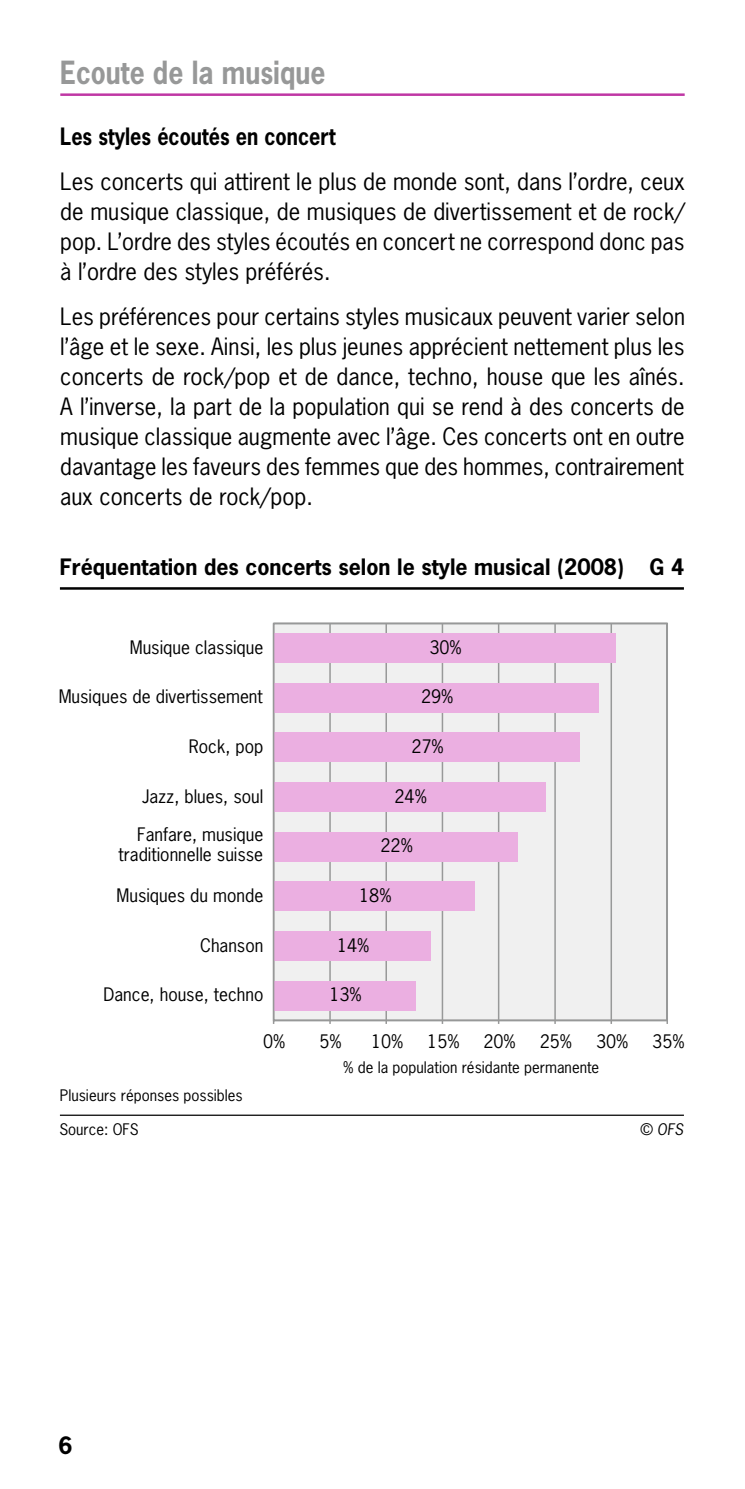
<style>
.page{position:relative;width:745px;height:1489px;background:#fff}
.page>*{position:absolute;margin:0;border:0;box-sizing:border-box;transform-origin:0 0}
.t1{font:700 30px "News Gothic Std";color:#979898;scale:.88 1}
.t2{font:22.5px/30px "News Gothic Std";color:#000;text-align:justify}
.t3{font:700 22.5px "News Gothic Std";color:#000;scale:.88 1}
.t4{font:700 22.5px "News Gothic Std";color:#000}
.t5{font:700 21.25px "News Gothic Std";color:#000}
.t6{font:17.5px/19.8px "News Gothic Std";color:#000;text-align:right}
.t7{font:15px "News Gothic Std";color:#000}
.t8{font:italic 15px "News Gothic Std";color:#000}
.s1{font-style:normal}
</style>
<div class="page">
<hr style="left:60px;top:93px;width:624px;height:3px;background:#bf37a4">
<hr style="left:60px;top:587px;width:623px;height:2px;background:#000">
<hr style="left:60px;top:1114px;width:623px;height:1px;background:#000">
<div style="left:272px;top:622px;width:396px;height:402px;background:#f0f0f0"></div>
<hr style="left:329px;top:623px;width:1px;height:397px;background:#989999">
<hr style="left:385px;top:623px;width:2px;height:397px;background:#989999">
<hr style="left:441px;top:623px;width:2px;height:397px;background:#989999">
<hr style="left:497px;top:623px;width:2px;height:397px;background:#989999">
<hr style="left:554px;top:623px;width:1px;height:397px;background:#989999">
<hr style="left:610px;top:623px;width:1px;height:397px;background:#989999">
<div style="left:273px;top:633px;width:342px;height:30px;background:#ebafe1"></div>
<div style="left:273px;top:683px;width:325px;height:29px;background:#ebafe1"></div>
<div style="left:273px;top:732px;width:306px;height:30px;background:#ebafe1"></div>
<div style="left:273px;top:782px;width:272px;height:30px;background:#ebafe1"></div>
<div style="left:273px;top:831px;width:244px;height:30px;background:#ebafe1"></div>
<div style="left:273px;top:881px;width:202px;height:30px;background:#ebafe1"></div>
<div style="left:273px;top:931px;width:158px;height:29px;background:#ebafe1"></div>
<div style="left:273px;top:980px;width:142px;height:30px;background:#ebafe1"></div>
<hr style="left:273px;top:623px;width:1px;height:397px;background:#979898">
<h1 class="t1" style="left:60px;top:53px;width:302px">Ecoute de la musique</h1>
<p class="t3" style="left:60px;top:122px;width:314px">Les styles écoutés en concert</p>
<p class="t2" style="left:60px;top:166px;width:625px">Les concerts qui attirent le plus de monde sont, dans l’ordre, ceux de musique classique, de musiques de divertissement et de rock/ pop. L’ordre des styles écoutés en concert ne correspond donc pas à l’ordre des styles préférés.</p>
<p class="t2" style="left:60px;top:301px;width:626px">Les préférences pour certains styles musicaux peuvent varier selon l’âge et le sexe. Ainsi, les plus jeunes apprécient nettement plus les concerts de rock/pop et de dance, techno, house que les aînés.<br>A l’inverse, la part de la population qui se rend à des concerts de musique classique augmente avec l’âge. Ces concerts ont en outre davantage les faveurs des femmes que des hommes, contrairement aux concerts de rock/pop.</p>
<p class="t5" style="left:60px;top:553px;width:625px">Fréquentation des concerts selon le style musical (2008) G 4</p>
<p class="t6" style="left:130px;top:637px;width:135px">Musique classique</p>
<p class="t6" style="left:429px;top:637px;width:34px">30%</p>
<p class="t6" style="left:421px;top:686px;width:34px">29%</p>
<p class="t6" style="left:411px;top:736px;width:34px">27%</p>
<p class="t6" style="left:394px;top:786px;width:34px">24%</p>
<p class="t6" style="left:380px;top:835px;width:34px">22%</p>
<p class="t6" style="left:359px;top:885px;width:34px">18%</p>
<p class="t6" style="left:337px;top:935px;width:34px">14%</p>
<p class="t6" style="left:329px;top:984px;width:34px">13%</p>
<p class="t6" style="left:59px;top:686px;width:205px">Musiques de divertissement</p>
<p class="t6" style="left:189px;top:736px;width:76px">Rock, pop</p>
<p class="t6" style="left:142px;top:786px;width:123px">Jazz, blues, soul</p>
<p class="t6" style="left:118px;top:824px;width:146px">Fanfare, musique traditionnelle suisse</p>
<p class="t6" style="left:116px;top:885px;width:148px">Musiques du monde</p>
<p class="t6" style="left:200px;top:934px;width:65px">Chanson</p>
<p class="t6" style="left:103px;top:984px;width:161px">Dance, house, techno</p>
<p class="t6" style="left:263px;top:1031px;width:24px">0%</p>
<p class="t6" style="left:319px;top:1031px;width:24px">5%</p>
<p class="t6" style="left:371px;top:1031px;width:34px">10%</p>
<p class="t6" style="left:427px;top:1031px;width:34px">15%</p>
<p class="t6" style="left:483px;top:1031px;width:34px">20%</p>
<p class="t6" style="left:539px;top:1031px;width:34px">25%</p>
<p class="t6" style="left:595px;top:1031px;width:34px">30%</p>
<p class="t6" style="left:652px;top:1031px;width:34px">35%</p>
<p class="t7" style="left:60px;top:1085px;width:184px">Plusieurs réponses possibles</p>
<p class="t7" style="left:59px;top:1119px;width:81px">Source: OFS</p>
<p class="t7" style="left:343px;top:1058px;width:257px">% de la population résidante permanente</p>
<p class="t8" style="left:640px;top:1119px;width:44px"><span class="s1">©</span> OFS</p>
<p class="t4" style="left:58px;top:1429px;width:15px">6</p>
</div>
